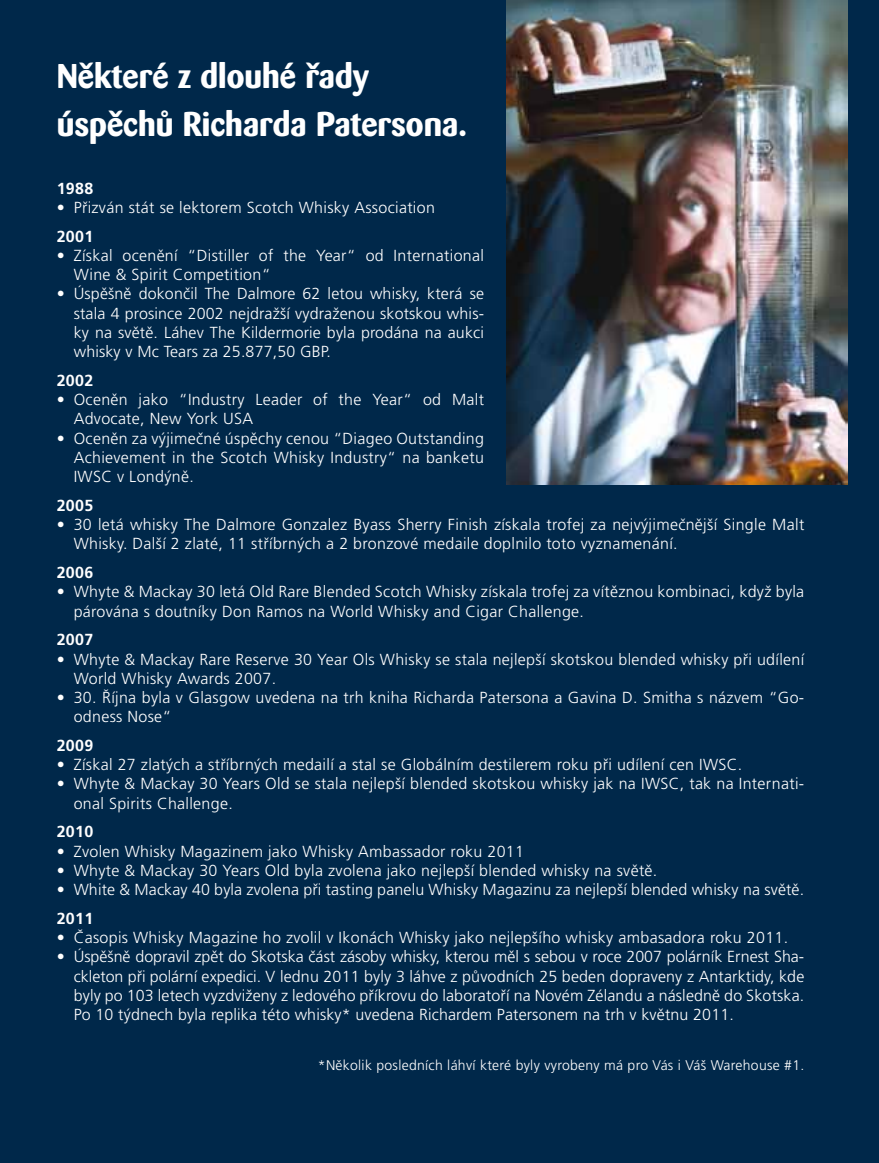
<style>
.page{position:relative;width:879px;height:1163px;background:#fff}
.page>*{position:absolute;margin:0;border:0;box-sizing:border-box;transform-origin:0 0}
.t1{font:700 34px/48px "Barmeno CE";color:#fff}
.t2{font:300 16px/19.2px "Frutiger CE";letter-spacing:.02em;color:#fff}
.t3{font:700 16px "Frutiger CE";letter-spacing:.02em;color:#fff}
.t4{font:300 14px "Frutiger CE";letter-spacing:.02em;color:#fff}
</style>
<div class="page">
<div style="left:0;top:0;width:879px;height:1162px;background:#00284a"></div>
<img style="left:507px;top:0;width:340px;height:484px">
<h1 class="t1" style="left:57px;top:53px;width:412px">Některé z dlouhé řady úspěchů Richarda Patersona.</h1>
<p class="t3" style="left:57px;top:179px;width:38px">1988</p>
<p class="t2" style="left:57px;top:198px;width:380px">• Přizván stát se lektorem Scotch Whisky Association</p>
<p class="t3" style="left:57px;top:227px;width:38px">2001</p>
<p class="t2" style="left:74px;top:246px;width:412px;text-indent:-17px">• Získal ocenění “Distiller of the Year“ od International<br>Wine &amp; Spirit Competition“</p>
<p class="t2" style="left:74px;top:284px;width:412px;text-align:justify;text-indent:-17px">• Úspěšně dokončil The Dalmore 62 letou whisky, která se stala 4 prosince 2002 nejdražší vydraženou skotskou whis&shy;ky na světě. Láhev The Kildermorie byla prodána na aukci whisky v Mc Tears za 25.877,50 GBP.</p>
<p class="t3" style="left:57px;top:371px;width:38px">2002</p>
<p class="t2" style="left:74px;top:390px;width:412px;text-indent:-17px">• Oceněn jako “Industry Leader of the Year“ od Malt<br>Advocate, New York USA</p>
<p class="t2" style="left:74px;top:428px;width:412px;text-align:justify;text-indent:-17px">• Oceněn za výjimečné úspěchy cenou “Diageo Outstanding Achievement in the Scotch Whisky Industry“ na banketu IWSC v Londýně.</p>
<p class="t3" style="left:57px;top:496px;width:38px">2005</p>
<p class="t2" style="left:74px;top:514px;width:732px;text-indent:-17px">• 30 letá whisky The Dalmore Gonzalez Byass Sherry Finish získala trofej za nejvýjimečnější Single Malt<br>Whisky. Další 2 zlaté, 11 stříbrných a 2 bronzové medaile doplnilo toto vyznamenání.</p>
<p class="t3" style="left:57px;top:563px;width:38px">2006</p>
<p class="t2" style="left:74px;top:582px;width:732px;text-indent:-17px">• Whyte &amp; Mackay 30 letá Old Rare Blended Scotch Whisky získala trofej za vítěznou kombinaci, když byla párována s doutníky Don Ramos na World Whisky and Cigar Challenge.</p>
<p class="t3" style="left:57px;top:630px;width:38px">2007</p>
<p class="t2" style="left:74px;top:649px;width:732px;text-indent:-17px">• Whyte &amp; Mackay Rare Reserve 30 Year Ols Whisky se stala nejlepší skotskou blended whisky při udílení<br>World Whisky Awards 2007.</p>
<p class="t2" style="left:74px;top:687px;width:732px;text-indent:-17px">• 30. Října byla v Glasgow uvedena na trh kniha Richarda Patersona a Gavina D. Smitha s názvem “Go&shy;odness Nose“</p>
<p class="t3" style="left:57px;top:736px;width:38px">2009</p>
<p class="t2" style="left:57px;top:754px;width:687px">• Získal 27 zlatých a stříbrných medailí a stal se Globálním destilerem roku při udílení cen IWSC.</p>
<p class="t2" style="left:74px;top:774px;width:732px;text-indent:-17px">• Whyte &amp; Mackay 30 Years Old se stala nejlepší blended skotskou whisky jak na IWSC, tak na Internati&shy;onal Spirits Challenge.</p>
<p class="t3" style="left:57px;top:822px;width:38px">2010</p>
<p class="t2" style="left:57px;top:841px;width:469px">• Zvolen Whisky Magazinem jako Whisky Ambassador roku 2011</p>
<p class="t2" style="left:57px;top:860px;width:602px">• Whyte &amp; Mackay 30 Years Old byla zvolena jako nejlepší blended whisky na světě.</p>
<p class="t2" style="left:57px;top:879px;width:749px">• White &amp; Mackay 40 byla zvolena při tasting panelu Whisky Magazinu za nejlepší blended whisky na světě.</p>
<p class="t3" style="left:57px;top:909px;width:38px">2011</p>
<p class="t2" style="left:57px;top:927px;width:733px">• Časopis Whisky Magazine ho zvolil v Ikonách Whisky jako nejlepšího whisky ambasadora roku 2011.</p>
<p class="t2" style="left:74px;top:946px;width:732px;text-align:justify;text-indent:-17px">• Úspěšně dopravil zpět do Skotska část zásoby whisky, kterou měl s sebou v roce 2007 polárník Ernest Sha&shy;ckleton při polární expedici. V lednu 2011 byly 3 láhve z původních 25 beden dopraveny z Antarktidy, kde byly po 103 letech vyzdviženy z ledového příkrovu do laboratoří na Novém Zélandu a následně do Skotska.<br>Po 10 týdnech byla replika této whisky* uvedena Richardem Patersonem na trh v květnu 2011.</p>
<p class="t4" style="left:318px;top:1057px;width:488px">*Několik posledních láhví které byly vyrobeny má pro Vás i Váš Warehouse #1.</p>
</div>
